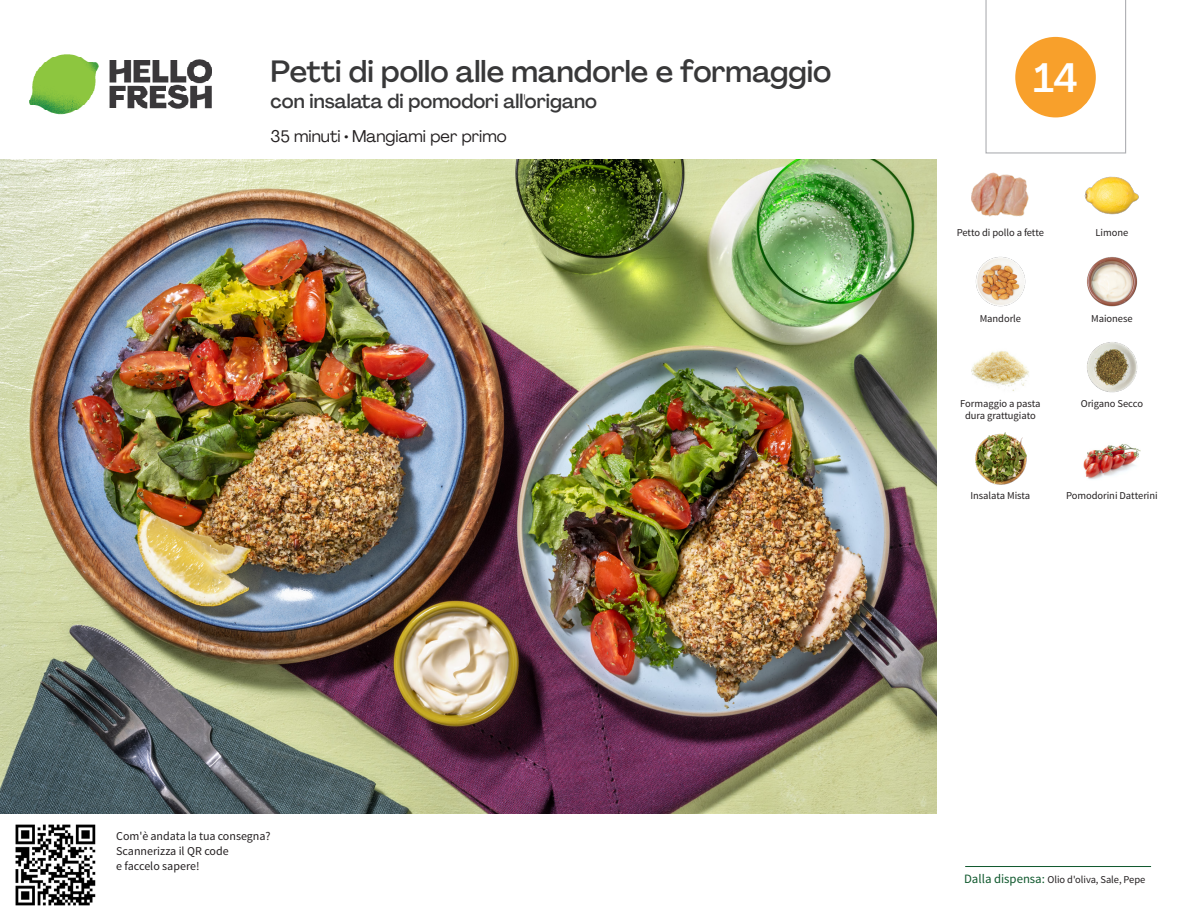
<style>
.page{position:relative;width:1188px;height:918px;background:#fff}
.page>*{position:absolute;margin:0;border:0;box-sizing:border-box;transform-origin:0 0}
._24_Recipe_Nr_Bag{font:500 40.5px "Agrandir";color:#fff}
._15_Titel_UK{font:500 30px "Agrandir";color:#383839}
._15_Titel_UK-2{font:500 19.5px "Agrandir";color:#383839}
._02_Box_Type{font:16.5px "Agrandir";color:#231f20}
._06_Before_Start{font:12px/15px "Source Sans Pro";color:#231f20}
._18_FRONT_ingredient{font:10.5px "Source Sans Pro";letter-spacing:-.005em;color:#231f20}
.t1{font:10.5px "Source Sans Variable";letter-spacing:-.005em;color:#231f20}
.s1{font-family:"Source Sans Pro";font-size:12.75px;color:#0e572c}
</style>
<div class="page">
<img style="left:30px;top:54px;width:181px;height:61px">
<hr style="left:965px;top:866px;width:186px;height:1px;background:#0e572c">
<img style="left:1px;top:159px;width:935px;height:655px">
<img style="left:1084px;top:176px;width:55px;height:39px">
<img style="left:972px;top:172px;width:57px;height:45px">
<img style="left:1087px;top:257px;width:51px;height:50px">
<img style="left:975px;top:257px;width:51px;height:50px">
<img style="left:1087px;top:342px;width:51px;height:51px">
<img style="left:972px;top:351px;width:57px;height:40px">
<img style="left:1083px;top:444px;width:58px;height:36px">
<img style="left:975px;top:432px;width:52px;height:53px">
<img style="left:15px;top:824px;width:81px;height:82px">
<svg style="left:985px;top:0;width:141px;height:154px"></svg>
<p class="_15_Titel_UK" style="left:271px;top:53px;width:562px">Petti di pollo alle mandorle e formaggio</p>
<p class="_15_Titel_UK-2" style="left:271px;top:89px;width:328px">con insalata di pomodori all'origano</p>
<p class="_02_Box_Type" style="left:271px;top:126px;width:238px">35 minuti • Mangiami per primo</p>
<p class="_24_Recipe_Nr_Bag" style="left:1033px;top:53px;width:46px">14</p>
<p class="_18_FRONT_ingredient" style="left:957px;top:226px;width:89px">Petto di pollo a fette</p>
<p class="_18_FRONT_ingredient" style="left:1096px;top:226px;width:34px">Limone</p>
<p class="_18_FRONT_ingredient" style="left:980px;top:312px;width:43px">Mandorle</p>
<p class="_18_FRONT_ingredient" style="left:1091px;top:312px;width:43px">Maionese</p>
<p class="_18_FRONT_ingredient" style="left:960px;top:397px;width:82px">Formaggio a pasta</p>
<p class="_18_FRONT_ingredient" style="left:1081px;top:397px;width:64px">Origano Secco</p>
<p class="_18_FRONT_ingredient" style="left:965px;top:409px;width:72px">dura grattugiato</p>
<p class="_18_FRONT_ingredient" style="left:971px;top:489px;width:61px">Insalata Mista</p>
<p class="_18_FRONT_ingredient" style="left:1066px;top:489px;width:93px">Pomodorini Datterini</p>
<p class="_06_Before_Start" style="left:116px;top:829px;width:156px">Com'è andata la tua consegna?<br>Scannerizza il QR code<br>e faccelo sapere!</p>
<p class="t1" style="left:964px;top:873px;width:183px"><span class="s1">Dalla dispensa:</span> Olio d'oliva, Sale, Pepe</p>
</div>
